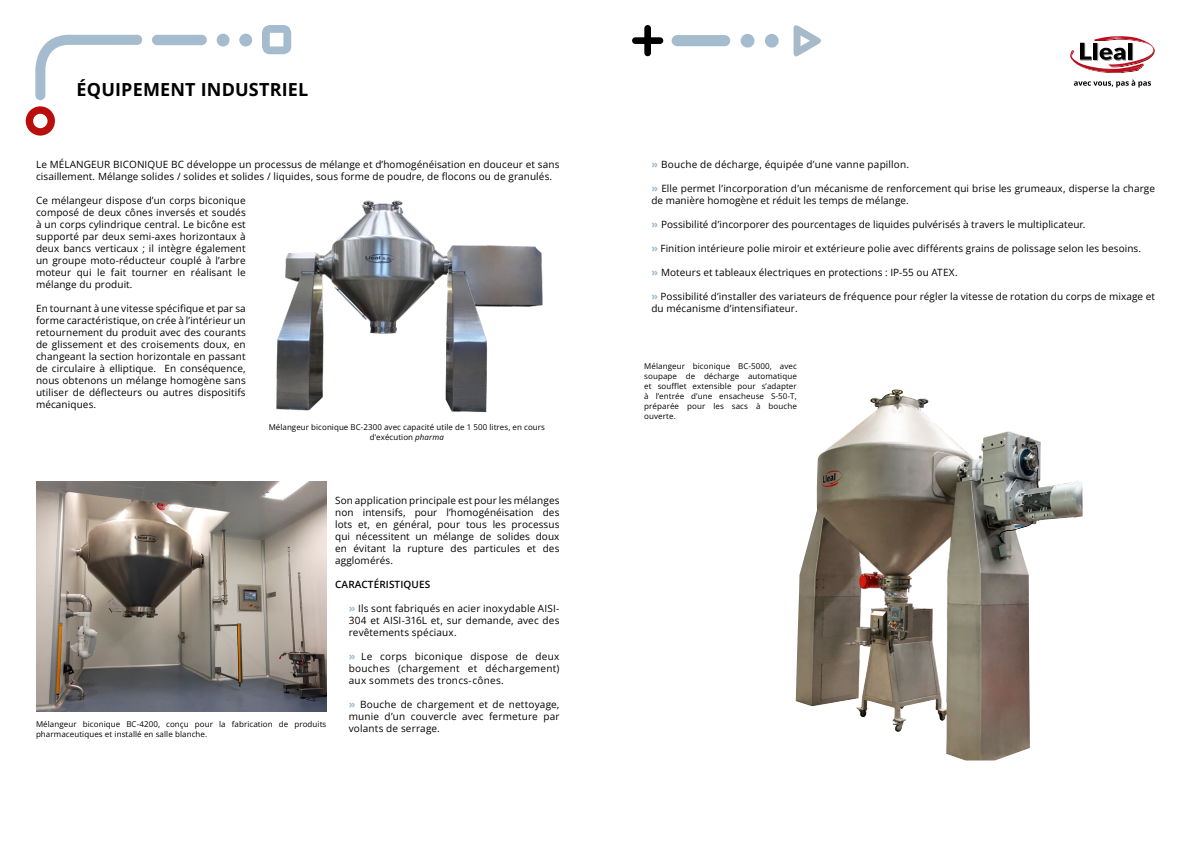
<style>
.page{position:relative;width:1191px;height:842px;background:#fff}
.page>*{position:absolute;margin:0;border:0;box-sizing:border-box;transform-origin:0 0}
.TEXT_TAULES{font:700 18px "Open Sans";letter-spacing:.01em;color:#000}
.text_general{font:10px/12px "Open Sans";letter-spacing:.01em;color:#000;text-align:justify}
.Lista{font:10px/12px "Open Sans";letter-spacing:.01em;color:#000;text-align:justify}
.TÍTULOS{font:600 10px "Open Sans";letter-spacing:.01em;color:#000}
.TEXT_TAULES-2{font:8px/10px "Open Sans";letter-spacing:.01em;color:#000}
.s1{font-style:italic}
.s2{font-weight:700;font-size:11px;color:#a5bbce}
</style>
<div class="page">
<svg style="left:26px;top:106px;width:29px;height:30px"></svg>
<svg style="left:262px;top:25px;width:29px;height:29px"></svg>
<svg style="left:35px;top:35px;width:107px;height:65px"></svg>
<div style="left:152px;top:35px;width:55px;height:10px;background:#a5bbce;border-radius:5px"></div>
<div style="left:217px;top:34px;width:12px;height:13px;background:#a5bbce;border-radius:50%"></div>
<div style="left:239px;top:34px;width:13px;height:13px;background:#a5bbce;border-radius:50%"></div>
<svg style="left:1074px;top:80px;width:77px;height:8px"></svg>
<svg style="left:1070px;top:36px;width:84px;height:37px"></svg>
<svg style="left:793px;top:25px;width:28px;height:32px"></svg>
<svg style="left:632px;top:25px;width:31px;height:31px"></svg>
<div style="left:671px;top:35px;width:59px;height:11px;background:#a5bbce;border-radius:6px"></div>
<div style="left:740px;top:34px;width:14px;height:14px;background:#a5bbce;border-radius:50%"></div>
<div style="left:765px;top:34px;width:13px;height:14px;background:#a5bbce;border-radius:50%"></div>
<img style="left:276px;top:200px;width:267px;height:213px">
<img style="left:36px;top:482px;width:291px;height:229px">
<img style="left:795px;top:389px;width:287px;height:371px">
<p class="TEXT_TAULES" style="left:77px;top:77px;width:233px">ÉQUIPEMENT INDUSTRIEL</p>
<p class="text_general" style="left:36px;top:158px;width:525px">Le MÉLANGEUR BICONIQUE BC développe un processus de mélange et d’homogénéisation en douceur et sans cisaillement. Mélange solides / solides et solides / liquides, sous forme de poudre, de flocons ou de granulés.</p>
<p class="text_general" style="left:36px;top:194px;width:211px">Ce mélangeur dispose d’un corps biconique composé de deux cônes inversés et soudés à un corps cylindrique central. Le bicône est supporté par deux semi-axes horizontaux à deux bancs verticaux ; il intègre également un groupe moto-réducteur couplé à l’arbre moteur qui le fait tourner en réalisant le mélange du produit.</p>
<p class="text_general" style="left:36px;top:302px;width:211px">En tournant à une vitesse spécifique et par sa forme caractéristique, on crée à l’intérieur un retournement du produit avec des courants de glissement et des croisements doux, en changeant la section horizontale en passant de circulaire à elliptique. En conséquence, nous obtenons un mélange homogène sans utiliser de déflecteurs ou autres dispositifs mécaniques.</p>
<p class="TEXT_TAULES-2" style="left:269px;top:421px;width:278px;text-align:center">Mélangeur biconique BC-2300 avec capacité utile de 1 500 litres, en cours d’exécution <span class="s1">pharma</span></p>
<p class="TEXT_TAULES-2" style="left:36px;top:718px;width:292px">Mélangeur biconique BC-4200, conçu pour la fabrication de produits pharmaceutiques et installé en salle blanche.</p>
<p class="text_general" style="left:335px;top:494px;width:226px">Son application principale est pour les mélanges non intensifs, pour l’homogénéisation des lots et, en général, pour tous les processus qui nécessitent un mélange de solides doux en évitant la rupture des particules et des agglomérés.</p>
<p class="TÍTULOS" style="left:335px;top:578px;width:97px">CARACTÉRISTIQUES</p>
<p class="Lista" style="left:349px;top:602px;width:212px"><span class="s2">»</span> Ils sont fabriqués en acier inoxydable AISI-304 et AISI-316L et, sur demande, avec des revêtements spéciaux.</p>
<p class="Lista" style="left:349px;top:650px;width:212px"><span class="s2">»</span> Le corps biconique dispose de deux bouches (chargement et déchargement) aux sommets des troncs-cônes.</p>
<p class="Lista" style="left:349px;top:698px;width:212px"><span class="s2">»</span> Bouche de chargement et de nettoyage, munie d’un couvercle avec fermeture par volants de serrage.</p>
<p class="Lista" style="left:651px;top:158px;width:259px"><span class="s2">»</span> Bouche de décharge, équipée d’une vanne papillon.</p>
<p class="Lista" style="left:651px;top:182px;width:505px"><span class="s2">»</span> Elle permet l’incorporation d’un mécanisme de renforcement qui brise les grumeaux, disperse la charge de manière homogène et réduit les temps de mélange.</p>
<p class="Lista" style="left:651px;top:218px;width:436px"><span class="s2">»</span> Possibilité d’incorporer des pourcentages de liquides pulvérisés à travers le multiplicateur.</p>
<p class="Lista" style="left:651px;top:242px;width:491px"><span class="s2">»</span> Finition intérieure polie miroir et extérieure polie avec différents grains de polissage selon les besoins.</p>
<p class="Lista" style="left:651px;top:266px;width:308px"><span class="s2">»</span> Moteurs et tableaux électriques en protections : IP-55 ou ATEX.</p>
<p class="Lista" style="left:651px;top:290px;width:505px"><span class="s2">»</span> Possibilité d’installer des variateurs de fréquence pour régler la vitesse de rotation du corps de mixage et du mécanisme d’intensifiateur.</p>
<p class="TEXT_TAULES-2" style="left:644px;top:360px;width:154px;text-align:justify">Mélangeur biconique BC-5000, avec soupape de décharge automatique et soufflet extensible pour s’adapter à l’entrée d’une ensacheuse S-50-T, préparée pour les sacs à bouche ouverte.</p>
</div>
